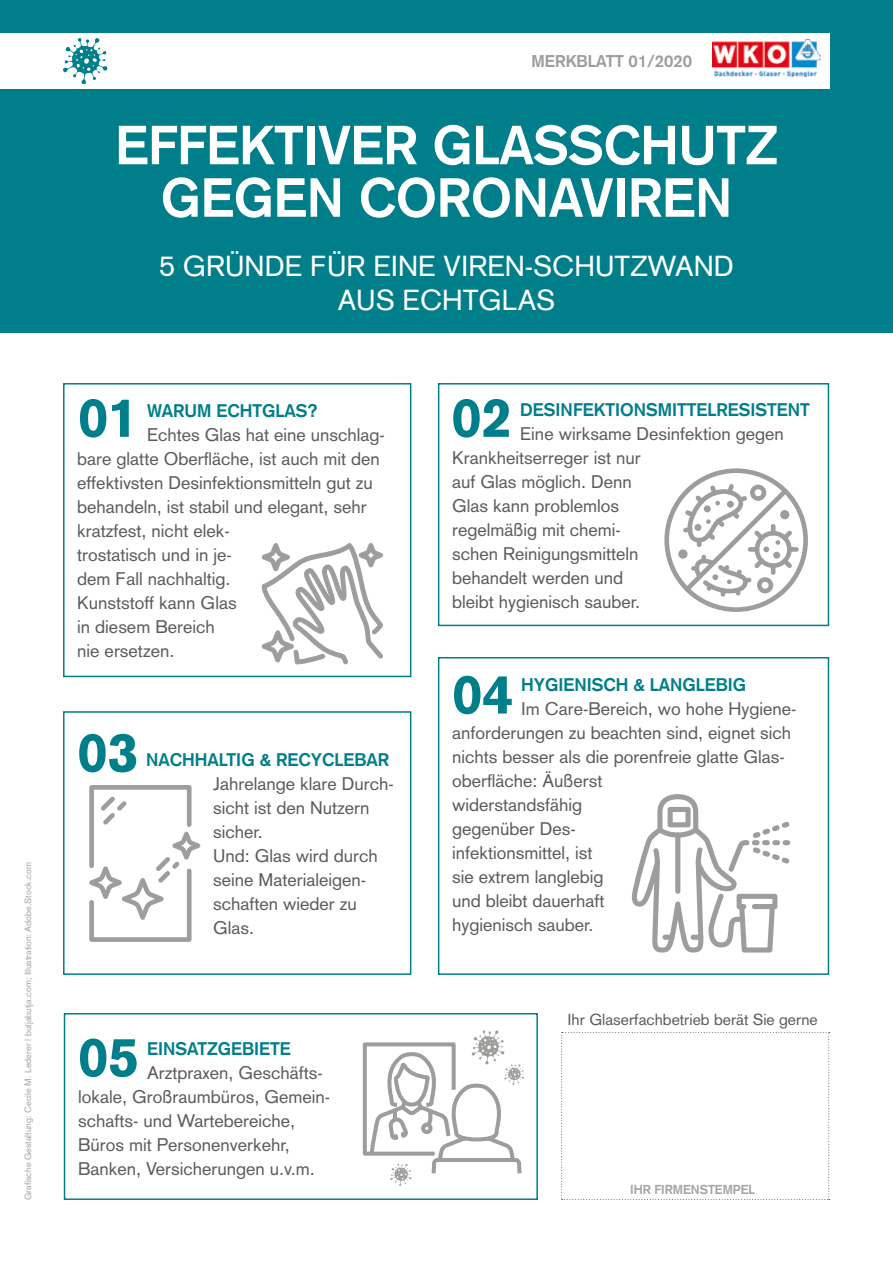
<style>
.page{position:relative;width:893px;height:1263px;background:#fff}
.page>*{position:absolute;margin:0;border:0;box-sizing:border-box;transform-origin:0 0}
.t1{font:900 54.3px "Akzidenz Grotesk";color:#007e8a}
.t2{font:700 54px/52.5px "Akzidenz Grotesk";color:#fff;text-align:center}
.t3{font:28.5px/34.2px "Akzidenz Grotesk";color:#fff;text-align:center}
.t4{font:18px/24px "Akzidenz Grotesk";color:#5a5d5e}
.t5{font:700 18px "Akzidenz Grotesk";color:#007e8a}
.t6{font:700 16.8px "Akzidenz Grotesk";color:#9d9d9c}
.t7{font:15.75px "Akzidenz Grotesk";color:#5a5d5e}
.t8{font:700 12.75px "Akzidenz Grotesk";color:#a4a4a5}
.t9{font:9px "Akzidenz Grotesk";color:#a4a4a5}
</style>
<div class="page">
<div style="left:0;top:0;width:893px;height:333px;background:#007e8a"></div>
<svg style="left:561px;top:1032px;width:269px;height:168px"></svg>
<div style="left:0;top:33px;width:829px;height:55px;background:#fff"></div>
<div style="left:63px;top:383px;width:348px;height:294px;border:2px solid #007e8a"></div>
<div style="left:438px;top:383px;width:391px;height:243px;border:2px solid #007e8a"></div>
<div style="left:63px;top:711px;width:348px;height:264px;border:2px solid #007e8a"></div>
<div style="left:64px;top:1013px;width:474px;height:187px;border:2px solid #007e8a"></div>
<div style="left:438px;top:657px;width:391px;height:318px;border:2px solid #007e8a"></div>
<svg style="left:261px;top:543px;width:123px;height:135px"></svg>
<svg style="left:664px;top:468px;width:144px;height:144px"></svg>
<svg style="left:632px;top:794px;width:158px;height:158px"></svg>
<svg style="left:89px;top:785px;width:111px;height:157px"></svg>
<svg style="left:361px;top:1013px;width:163px;height:173px"></svg>
<img style="left:712px;top:39px;width:109px;height:37px">
<svg style="left:63px;top:38px;width:45px;height:46px"></svg>
<p class="t9" style="left:23px;top:1200px;width:339px;rotate:-90deg">Grafische Gestaltung: Cecile M. Lederer | butjabutja.com; Illustration: Adobe.Stock.com</p>
<p class="t6" style="left:531px;top:51px;width:162px">MERKBLATT 01/2020</p>
<h2 class="t2" style="left:115px;top:119px;width:664px">EFFEKTIVER GLASSCHUTZ<br>GEGEN CORONAVIREN</h2>
<h3 class="t3" style="left:159px;top:249px;width:576px">5 GRÜNDE FÜR EINE VIREN-SCHUTZWAND<br>AUS ECHTGLAS</h3>
<h1 class="t1" style="left:78px;top:385px;width:62px">01</h1>
<h1 class="t1" style="left:451px;top:385px;width:62px">02</h1>
<p class="t5" style="left:520px;top:399px;width:291px">DESINFEKTIONSMITTELRESISTENT</p>
<p class="t4" style="left:452px;top:421px;width:333px;text-indent:68px">Eine wirksame Desinfektion gegen<br>Krankheitserreger ist nur<br>auf Glas möglich. Denn<br>Glas kann problemlos<br>regelmäßig mit chemi-<br>schen Reinigungsmitteln<br>behandelt werden und<br>bleibt hygienisch sauber.</p>
<p class="t5" style="left:147px;top:400px;width:172px">WARUM ECHTGLAS?</p>
<p class="t4" style="left:77px;top:423px;width:309px;text-indent:70px">Echtes Glas hat eine unschlag&shy;bare glatte Oberfläche, ist auch mit den effektivsten Desinfektionsmitteln gut zu behandeln, ist stabil und elegant, sehr kratzfest, nicht elek-<br>trostatisch und in je-<br>dem Fall nachhaltig.<br>Kunststoff kann Glas<br>in diesem Bereich<br>nie ersetzen.</p>
<h1 class="t1" style="left:77px;top:720px;width:62px">03</h1>
<p class="t5" style="left:146px;top:749px;width:244px">NACHHALTIG &amp; RECYCLEBAR</p>
<p class="t4" style="left:213px;top:772px;width:182px">Jahrelange klare Durch&shy;sicht ist den Nutzern sicher.<br>Und: Glas wird durch seine Materialeigen&shy;schaften wieder zu<br>Glas.</p>
<h1 class="t1" style="left:78px;top:1024px;width:62px">05</h1>
<p class="t5" style="left:147px;top:1037px;width:145px">EINSATZGEBIETE</p>
<p class="t4" style="left:78px;top:1060px;width:254px;text-indent:69px">Arztpraxen, Geschäfts&shy;lokale, Großraumbüros, Gemein&shy;schafts- und Wartebereiche,<br>Büros mit Personenverkehr,<br>Banken, Versicherungen u.v.m.</p>
<h1 class="t1" style="left:452px;top:662px;width:62px">04</h1>
<p class="t5" style="left:521px;top:674px;width:227px">HYGIENISCH &amp; LANGLEBIG</p>
<p class="t4" style="left:452px;top:696px;width:346px;text-indent:69px">Im Care-Bereich, wo hohe Hygiene&shy;anforderungen zu beachten sind, eignet sich nichts besser als die porenfreie glatte Glas&shy;oberfläche: Äußerst<br>widerstandsfähig<br>gegenüber Des-<br>infektionsmittel, ist<br>sie extrem langlebig<br>und bleibt dauerhaft<br>hygienisch sauber.</p>
<p class="t7" style="left:567px;top:1010px;width:252px">Ihr Glaserfachbetrieb berät Sie gerne</p>
<p class="t8" style="left:630px;top:1181px;width:126px">IHR FIRMENSTEMPEL</p>
</div>
